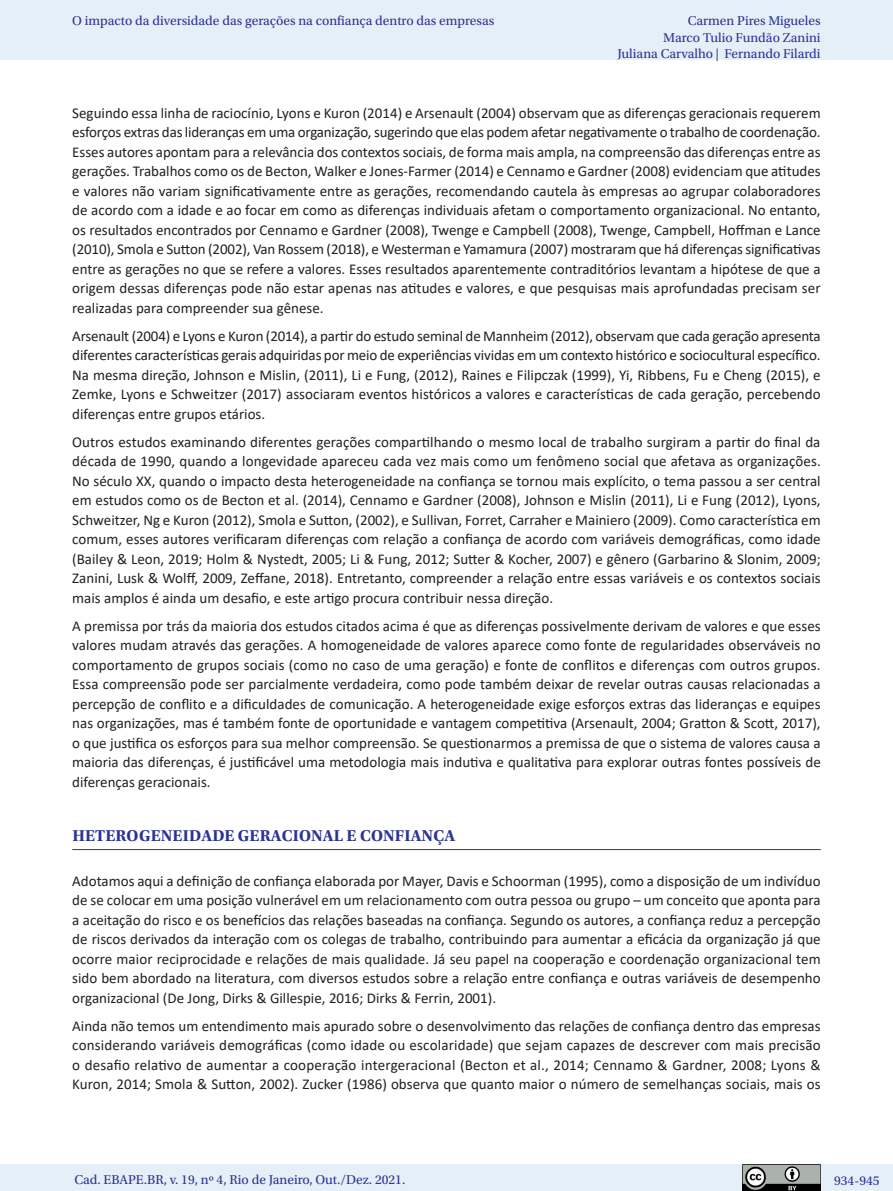
<style>
.page{position:relative;width:893px;height:1191px;background:#fff}
.page>*{position:absolute;margin:0;border:0;box-sizing:border-box;transform-origin:0 0}
._07_1_sub_1{font:700 16.5px "Utopia Std";letter-spacing:.01em;color:#2b3393}
._06_0_texto{font:15px/19.5px "Calibri";color:#231f20;text-align:justify}
.t1{font:13.5px/16.5px "Utopia Std";color:#2b3393;text-align:right}
</style>
<div class="page">
<div style="left:0;top:0;width:893px;height:60px;background:#e4eff8"></div>
<div style="left:0;top:1164px;width:893px;height:27px;background:#e4eff8"></div>
<img style="left:743px;top:1164px;width:78px;height:27px">
<hr style="left:72px;top:849px;width:749px;height:1px;background:#2b3393">
<p class="t1" style="left:72px;top:13px;width:423px">O impacto da diversidade das gerações na confiança dentro das empresas</p>
<p class="t1" style="left:617px;top:13px;width:205px">Carmen Pires Migueles<br>Marco Tulio Fundão Zanini<br>Juliana Carvalho | Fernando Filardi</p>
<p class="_06_0_texto" style="left:72px;top:102px;width:750px">Seguindo essa linha de raciocínio, Lyons e Kuron (2014) e Arsenault (2004) observam que as diferenças geracionais requerem esforços extras das lideranças em uma organização, sugerindo que elas podem afetar negativamente o trabalho de coordenação.<br>Esses autores apontam para a relevância dos contextos sociais, de forma mais ampla, na compreensão das diferenças entre as gerações. Trabalhos como os de Becton, Walker e Jones‐Farmer (2014) e Cennamo e Gardner (2008) evidenciam que atitudes e valores não variam significativamente entre as gerações, recomendando cautela às empresas ao agrupar colaboradores de acordo com a idade e ao focar em como as diferenças individuais afetam o comportamento organizacional. No entanto, os resultados encontrados por Cennamo e Gardner (2008), Twenge e Campbell (2008), Twenge, Campbell, Hoffman e Lance (2010), Smola e Sutton (2002), Van Rossem (2018), e Westerman e Yamamura (2007) mostraram que há diferenças significativas entre as gerações no que se refere a valores. Esses resultados aparentemente contraditórios levantam a hipótese de que a origem dessas diferenças pode não estar apenas nas atitudes e valores, e que pesquisas mais aprofundadas precisam ser realizadas para compreender sua gênese.</p>
<p class="_06_0_texto" style="left:72px;top:325px;width:750px">Arsenault (2004) e Lyons e Kuron (2014), a partir do estudo seminal de Mannheim (2012), observam que cada geração apresenta diferentes características gerais adquiridas por meio de experiências vividas em um contexto histórico e sociocultural específico.<br>Na mesma direção, Johnson e Mislin, (2011), Li e Fung, (2012), Raines e Filipczak (1999), Yi, Ribbens, Fu e Cheng (2015), e Zemke, Lyons e Schweitzer (2017) associaram eventos históricos a valores e características de cada geração, percebendo diferenças entre grupos etários.</p>
<p class="_06_0_texto" style="left:72px;top:431px;width:750px">Outros estudos examinando diferentes gerações compartilhando o mesmo local de trabalho surgiram a partir do final da década de 1990, quando a longevidade apareceu cada vez mais como um fenômeno social que afetava as organizações.<br>No século XX, quando o impacto desta heterogeneidade na confiança se tornou mais explícito, o tema passou a ser central em estudos como os de Becton et al. (2014), Cennamo e Gardner (2008), Johnson e Mislin (2011), Li e Fung (2012), Lyons, Schweitzer, Ng e Kuron (2012), Smola e Sutton, (2002), e Sullivan, Forret, Carraher e Mainiero (2009). Como característica em comum, esses autores verificaram diferenças com relação a confiança de acordo com variáveis demográficas, como idade (Bailey &amp; Leon, 2019; Holm &amp; Nystedt, 2005; Li &amp; Fung, 2012; Sutter &amp; Kocher, 2007) e gênero (Garbarino &amp; Slonim, 2009; Zanini, Lusk &amp; Wolff, 2009, Zeffane, 2018). Entretanto, compreender a relação entre essas variáveis e os contextos sociais mais amplos é ainda um desafio, e este artigo procura contribuir nessa direção.</p>
<p class="_06_0_texto" style="left:72px;top:615px;width:750px">A premissa por trás da maioria dos estudos citados acima é que as diferenças possivelmente derivam de valores e que esses valores mudam através das gerações. A homogeneidade de valores aparece como fonte de regularidades observáveis no comportamento de grupos sociais (como no caso de uma geração) e fonte de conflitos e diferenças com outros grupos.<br>Essa compreensão pode ser parcialmente verdadeira, como pode também deixar de revelar outras causas relacionadas a percepção de conflito e a dificuldades de comunicação. A heterogeneidade exige esforços extras das lideranças e equipes nas organizações, mas é também fonte de oportunidade e vantagem competitiva (Arsenault, 2004; Gratton &amp; Scott, 2017), o que justifica os esforços para sua melhor compreensão. Se questionarmos a premissa de que o sistema de valores causa a maioria das diferenças, é justificável uma metodologia mais indutiva e qualitativa para explorar outras fontes possíveis de diferenças geracionais.</p>
<p class="_07_1_sub_1" style="left:72px;top:825px;width:385px">HETEROGENEIDADE GERACIONAL E CONFIANÇA</p>
<p class="_06_0_texto" style="left:72px;top:870px;width:750px">Adotamos aqui a definição de confiança elaborada por Mayer, Davis e Schoorman (1995), como a disposição de um indivíduo de se colocar em uma posição vulnerável em um relacionamento com outra pessoa ou grupo – um conceito que aponta para a aceitação do risco e os benefícios das relações baseadas na confiança. Segundo os autores, a confiança reduz a percepção de riscos derivados da interação com os colegas de trabalho, contribuindo para aumentar a eficácia da organização já que ocorre maior reciprocidade e relações de mais qualidade. Já seu papel na cooperação e coordenação organizacional tem sido bem abordado na literatura, com diversos estudos sobre a relação entre confiança e outras variáveis de desempenho organizacional (De Jong, Dirks &amp; Gillespie, 2016; Dirks &amp; Ferrin, 2001).</p>
<p class="_06_0_texto" style="left:72px;top:1015px;width:750px">Ainda não temos um entendimento mais apurado sobre o desenvolvimento das relações de confiança dentro das empresas considerando variáveis demográficas (como idade ou escolaridade) que sejam capazes de descrever com mais precisão o desafio relativo de aumentar a cooperação intergeracional (Becton et al., 2014; Cennamo &amp; Gardner, 2008; Lyons &amp; Kuron, 2014; Smola &amp; Sutton, 2002). Zucker (1986) observa que quanto maior o número de semelhanças sociais, mais os</p>
<p class="t1" style="left:74px;top:1171px;width:333px">Cad. EBAPE.BR, v. 19, nº 4, Rio de Janeiro, Out./Dez. 2021.</p>
<p class="t1" style="left:834px;top:1172px;width:47px">934-945</p>
</div>
